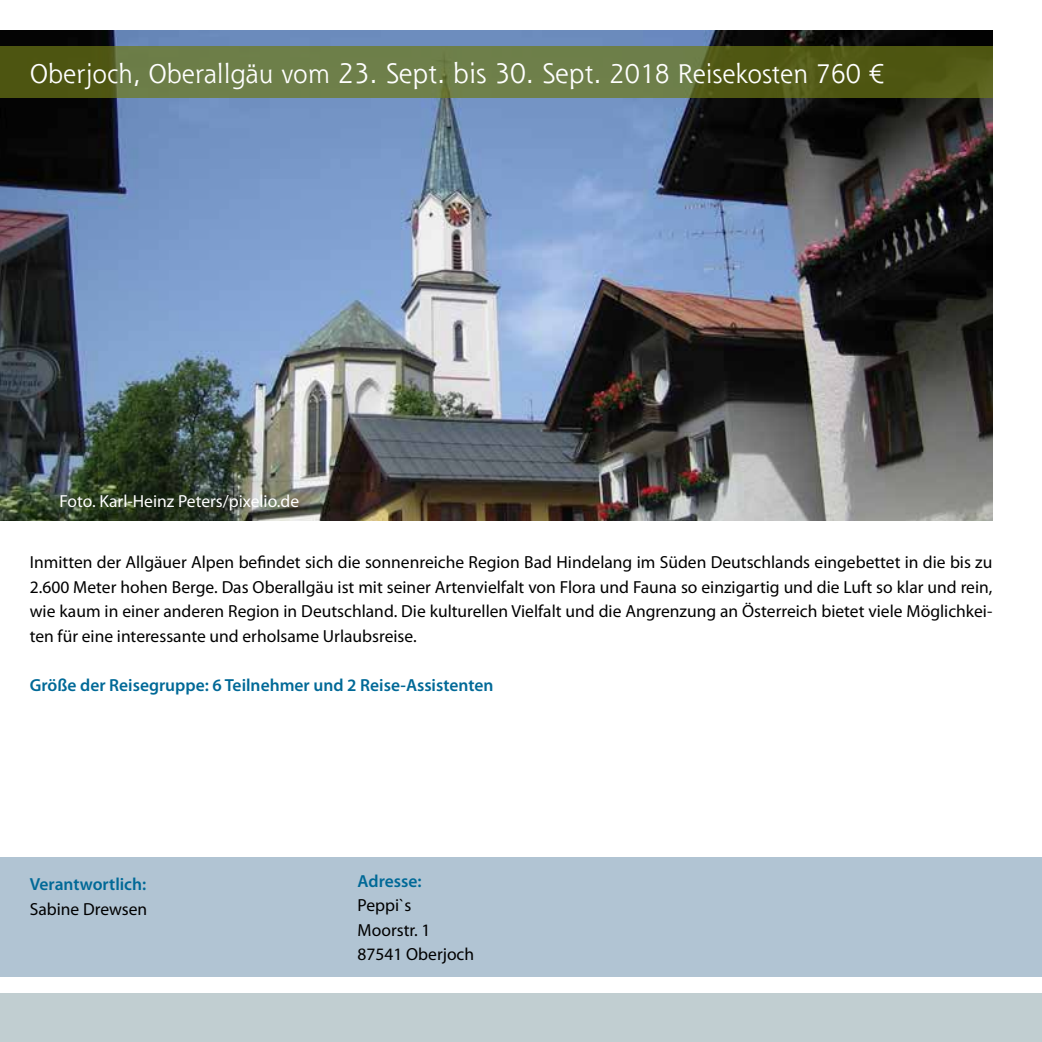
<style>
.page{position:relative;width:1042px;height:1042px;background:#fff}
.page>*{position:absolute;margin:0;border:0;box-sizing:border-box;transform-origin:0 0}
.t1{font:26.25px "Shannon Std";color:#fff}
.t2{font:17.5px/24.5px "Myriad Pro";color:#000;text-align:justify}
.t3{font:600 17.5px "Myriad Pro";color:#006997}
.t4{font:17.5px "Myriad Pro";color:#fff}
.s1{font-size:27.47px}
</style>
<div class="page">
<div style="left:0;top:857px;width:1042px;height:119px;background:#b1c4d3"></div>
<div style="left:0;top:993px;width:1042px;height:49px;background:#c1ced1"></div>
<img style="left:0;top:30px;width:992px;height:491px">
<svg style="left:0;top:46px;width:992px;height:52px;background:#616e33"></svg>
<h1 class="t1" style="left:30px;top:57px;width:855px">Oberjoch, Oberallgäu vom <span class="s1">23. Sept. bis 30. Sept.</span> 2018 Reisekosten 760 €</h1>
<p class="t4" style="left:60px;top:490px;width:241px">Foto. Karl-Heinz Peters/pixelio.de</p>
<p class="t2" style="left:30px;top:550px;width:964px">Inmitten der Allgäuer Alpen befindet sich die sonnenreiche Region Bad Hindelang im Süden Deutschlands eingebettet in die bis zu 2.600 Meter hohen Berge. Das Oberallgäu ist mit seiner Artenvielfalt von Flora und Fauna so einzigartig und die Luft so klar und rein, wie kaum in einer anderen Region in Deutschland. Die kulturellen Vielfalt und die Angrenzung an Österreich bietet viele Möglichkei&shy;ten für eine interessante und erholsame Urlaubsreise.</p>
<p class="t3" style="left:30px;top:674px;width:465px">Größe der Reisegruppe: 6 Teilnehmer und 2 Reise-Assistenten</p>
<p class="t3" style="left:30px;top:873px;width:118px">Verantwortlich:</p>
<p class="t2" style="left:30px;top:896px;width:119px">Sabine Drewsen</p>
<p class="t3" style="left:358px;top:870px;width:65px">Adresse:</p>
<p class="t2" style="left:358px;top:893px;width:118px;text-align:left">Peppi`s<br>Moorstr. 1<br>87541 Oberjoch</p>
</div>
